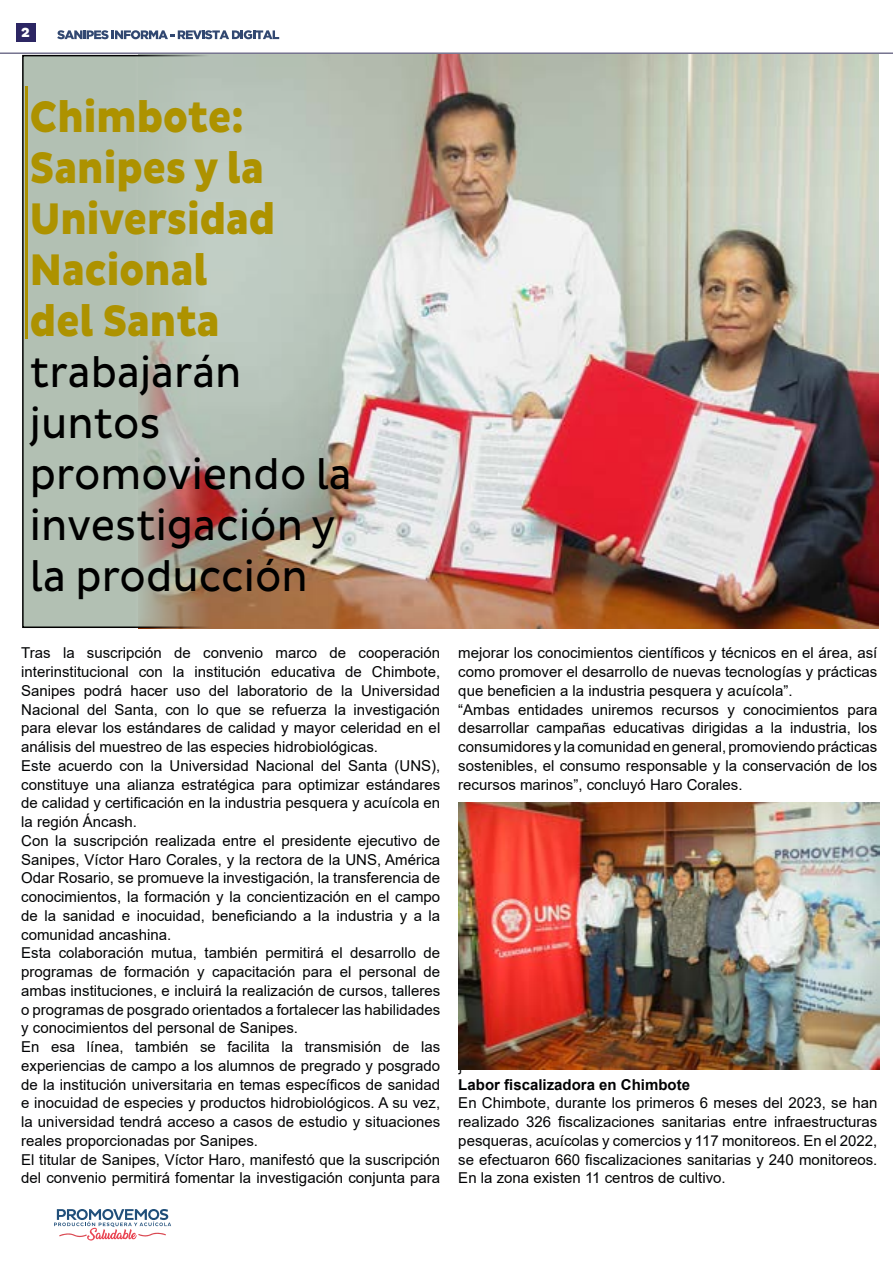
<style>
.page{position:relative;width:893px;height:1263px;background:#fff}
.page>*{position:absolute;margin:0;border:0;box-sizing:border-box;transform-origin:0 0}
.t1{font:800 45px/51px "Pluto Sans";color:#ad9200;scale:.87 1}
.t2{font:43.5px/51px "Pluto Sans";color:#000;scale:.91 1}
.t3{font:15px/18.8px "Arial";color:#020304}
.t4{font:700 15px "Arial";color:#020304}
.t5{font:800 13.5px "Pluto Sans";color:#fff}
</style>
<div class="page">
<div style="left:16px;top:23px;width:19px;height:18px;background:#2c2663"></div>
<svg style="left:54px;top:1209px;width:117px;height:31px"></svg>
<svg style="left:57px;top:30px;width:222px;height:9px"></svg>
<hr style="left:0;top:53px;width:893px;height:1px;background:#312e58">
<img style="left:330px;top:55px;width:548px;height:573px">
<svg style="left:25px;top:58px;width:302px;height:567px;background:#b3b9ac"></svg>
<div style="left:22px;top:55px;width:308px;height:573px;border:2px solid #000"></div>
<hr style="left:26px;top:86px;width:2px;height:253px;background:#ad9200">
<img style="left:458px;top:803px;width:421px;height:266px">
<p class="t5" style="left:21px;top:25px;width:10px">2</p>
<h1 class="t1" style="left:30px;top:92px;width:284px">Chimbote:<br>Sanipes y la<br>Universidad<br>Nacional del Santa</h1>
<h2 class="t2" style="left:30px;top:347px;width:355px">trabajarán juntos promoviendo la investigación y la producción</h2>
<p class="t3" style="left:21px;top:644px;width:421px">Tras la suscripción de convenio marco de cooperación interinstitucional con la institución educativa de Chimbote, Sanipes podrá hacer uso del laboratorio de la Universidad Nacional del Santa, con lo que se refuerza la investigación para elevar los estándares de calidad y mayor celeridad en el análisis del muestreo de las especies hidrobiológicas.<br>Este acuerdo con la Universidad Nacional del Santa (UNS), constituye una alianza estratégica para optimizar estándares de calidad y certificación en la industria pesquera y acuícola en la región Áncash.<br>Con la suscripción realizada entre el presidente ejecutivo de Sanipes, Víctor Haro Corales, y la rectora de la UNS, América Odar Rosario, se promueve la investigación, la transferencia de conocimientos, la formación y la concientización en el campo de la sanidad e inocuidad, beneficiando a la industria y a la comunidad ancashina.<br>Esta colaboración mutua, también permitirá el desarrollo de programas de formación y capacitación para el personal de ambas instituciones, e incluirá la realización de cursos, talleres o programas de posgrado orientados a fortalecer las habilidades y conocimientos del personal de Sanipes.<br>En esa línea, también se facilita la transmisión de las experiencias de campo a los alumnos de pregrado y posgrado de la institución universitaria en temas específicos de sanidad e inocuidad de especies y productos hidrobiológicos. A su vez, la universidad tendrá acceso a casos de estudio y situaciones reales proporcionadas por Sanipes.<br>El titular de Sanipes, Víctor Haro, manifestó que la suscripción del convenio permitirá fomentar la investigación conjunta para</p>
<p class="t3" style="left:458px;top:644px;width:421px">mejorar los conocimientos científicos y técnicos en el área, así como promover el desarrollo de nuevas tecnologías y prácticas que beneficien a la industria pesquera y acuícola”.<br>“Ambas entidades uniremos recursos y conocimientos para desarrollar campañas educativas dirigidas a la industria, los consumidores y la comunidad en general, promoviendo prácticas sostenibles, el consumo responsable y la conservación de los recursos marinos”, concluyó Haro Corales.</p>
<p class="t3" style="left:458px;top:1056px;width:7px">}</p>
<p class="t4" style="left:458px;top:1074px;width:233px">Labor fiscalizadora en Chimbote</p>
<p class="t3" style="left:458px;top:1094px;width:421px;text-align:justify">En Chimbote, durante los primeros 6 meses del 2023, se han realizado 326 fiscalizaciones sanitarias entre infraestructuras pesqueras, acuícolas y comercios y 117 monitoreos. En el 2022, se efectuaron 660 fiscalizaciones sanitarias y 240 monitoreos.<br>En la zona existen 11 centros de cultivo.</p>
</div>
